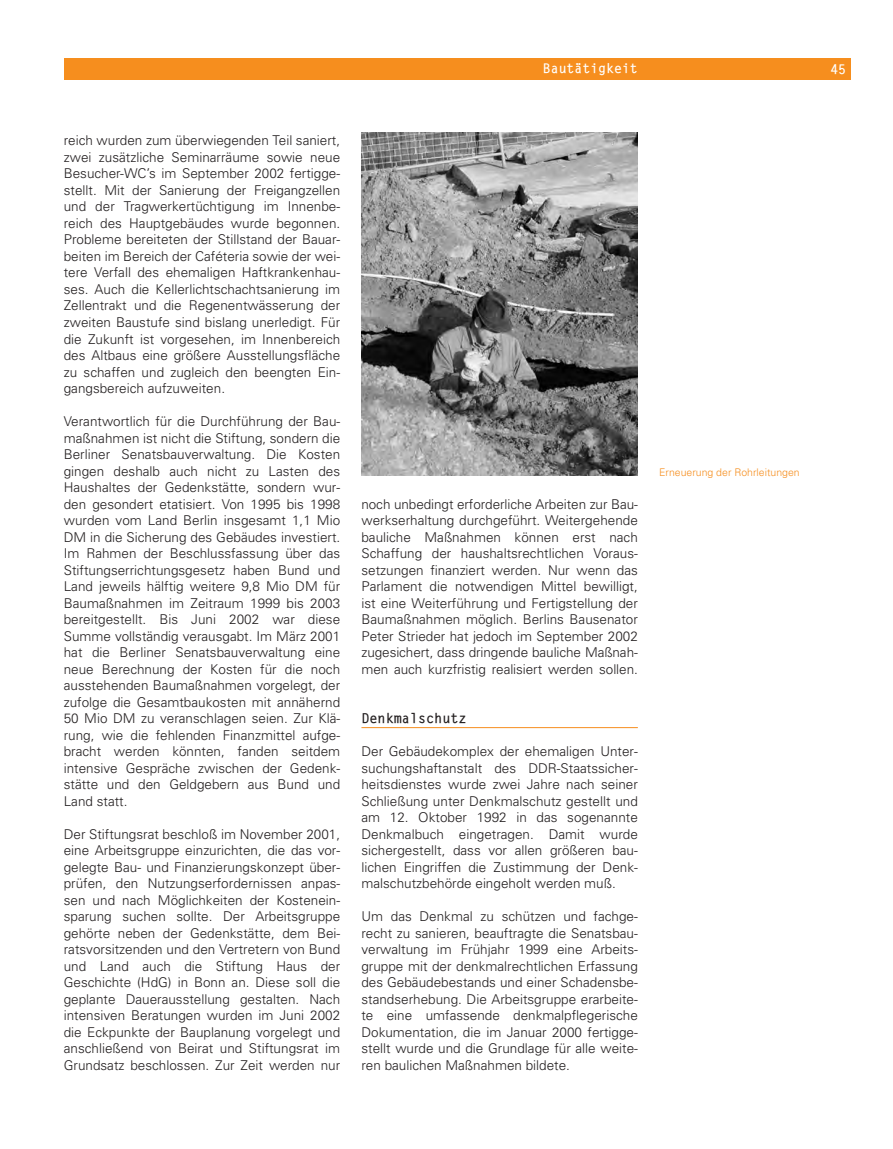
<style>
.page{position:relative;width:893px;height:1149px;background:#fff}
.page>*{position:absolute;margin:0;border:0;box-sizing:border-box;transform-origin:0 0}
.t1{font:300 13.5px/16.5px "Univers";color:#231f20;text-align:justify}
.t2{font:800 13.5px "Letter Gothic EB";color:#231f20}
.t3{font:800 13.2px "Letter Gothic EB";color:#fff}
.t4{font:300 10.5px "Univers";color:#f68e1e}
</style>
<div class="page">
<div style="left:64px;top:58px;width:786px;height:22px;background:#f68e1e"></div>
<img style="left:361px;top:133px;width:277px;height:342px">
<hr style="left:361px;top:727px;width:277px;height:1px;background:#f68e1e">
<p class="t3" style="left:543px;top:63px;width:97px">Bautätigkeit</p>
<p class="t3" style="left:830px;top:65px;width:17px">45</p>
<p class="t1" style="left:64px;top:133px;width:278px">reich wurden zum überwiegenden Teil saniert, zwei zusätzliche Seminarräume sowie neue Besucher-WC’s im September 2002 fertigge&shy;stellt. Mit der Sanierung der Freigangzellen und der Tragwerkertüchtigung im Innenbe&shy;reich des Hauptgebäudes wurde begonnen.<br>Probleme bereiteten der Stillstand der Bauar&shy;beiten im Bereich der Caféteria sowie der wei&shy;tere Verfall des ehemaligen Haftkrankenhau&shy;ses. Auch die Kellerlichtschachtsanierung im Zellentrakt und die Regenentwässerung der zweiten Baustufe sind bislang unerledigt. Für die Zukunft ist vorgesehen, im Innenbereich des Altbaus eine größere Ausstellungsfläche zu schaffen und zugleich den beengten Ein&shy;gangsbereich aufzuweiten.</p>
<p class="t1" style="left:64px;top:414px;width:278px">Verantwortlich für die Durchführung der Bau&shy;maßnahmen ist nicht die Stiftung, sondern die Berliner Senatsbauverwaltung. Die Kosten gingen deshalb auch nicht zu Lasten des Haushaltes der Gedenkstätte, sondern wur&shy;den gesondert etatisiert. Von 1995 bis 1998 wurden vom Land Berlin insgesamt 1,1 Mio DM in die Sicherung des Gebäudes investiert.<br>Im Rahmen der Beschlussfassung über das Stiftungserrichtungsgesetz haben Bund und Land jeweils hälftig weitere 9,8 Mio DM für Baumaßnahmen im Zeitraum 1999 bis 2003 bereitgestellt. Bis Juni 2002 war diese Summe vollständig verausgabt. Im März 2001 hat die Berliner Senatsbauverwaltung eine neue Berechnung der Kosten für die noch ausstehenden Baumaßnahmen vorgelegt, der zufolge die Gesamtbaukosten mit annähernd 50 Mio DM zu veranschlagen seien. Zur Klä&shy;rung, wie die fehlenden Finanzmittel aufge&shy;bracht werden könnten, fanden seitdem intensive Gespräche zwischen der Gedenk&shy;stätte und den Geldgebern aus Bund und Land statt.</p>
<p class="t1" style="left:64px;top:826px;width:278px">Der Stiftungsrat beschloß im November 2001, eine Arbeitsgruppe einzurichten, die das vor&shy;gelegte Bau- und Finanzierungskonzept über&shy;prüfen, den Nutzungserfordernissen anpas&shy;sen und nach Möglichkeiten der Kostenein&shy;sparung suchen sollte. Der Arbeitsgruppe gehörte neben der Gedenkstätte, dem Bei&shy;ratsvorsitzenden und den Vertretern von Bund und Land auch die Stiftung Haus der Geschichte (HdG) in Bonn an. Diese soll die geplante Dauerausstellung gestalten. Nach intensiven Beratungen wurden im Juni 2002 die Eckpunkte der Bauplanung vorgelegt und anschließend von Beirat und Stiftungsrat im Grundsatz beschlossen. Zur Zeit werden nur</p>
<p class="t1" style="left:361px;top:496px;width:278px">noch unbedingt erforderliche Arbeiten zur Bau&shy;werkserhaltung durchgeführt. Weitergehende bauliche Maßnahmen können erst nach Schaffung der haushaltsrechtlichen Voraus&shy;setzungen finanziert werden. Nur wenn das Parlament die notwendigen Mittel bewilligt, ist eine Weiterführung und Fertigstellung der Baumaßnahmen möglich. Berlins Bausenator Peter Strieder hat jedoch im September 2002 zugesichert, dass dringende bauliche Maßnah&shy;men auch kurzfristig realisiert werden sollen.</p>
<p class="t2" style="left:361px;top:713px;width:107px">Denkmalschutz</p>
<p class="t1" style="left:361px;top:744px;width:278px">Der Gebäudekomplex der ehemaligen Unter&shy;suchungshaftanstalt des DDR-Staatssicher&shy;heitsdienstes wurde zwei Jahre nach seiner Schließung unter Denkmalschutz gestellt und am 12. Oktober 1992 in das sogenannte Denkmalbuch eingetragen. Damit wurde sichergestellt, dass vor allen größeren bau&shy;lichen Eingriffen die Zustimmung der Denk&shy;malschutzbehörde eingeholt werden muß.</p>
<p class="t1" style="left:361px;top:909px;width:278px">Um das Denkmal zu schützen und fachge&shy;recht zu sanieren, beauftragte die Senatsbau&shy;verwaltung im Frühjahr 1999 eine Arbeits&shy;gruppe mit der denkmalrechtlichen Erfassung des Gebäudebestands und einer Schadensbe&shy;standserhebung. Die Arbeitsgruppe erarbeite&shy;te eine umfassende denkmalpflegerische Dokumentation, die im Januar 2000 fertigge&shy;stellt wurde und die Grundlage für alle weite&shy;ren baulichen Maßnahmen bildete.</p>
<p class="t4" style="left:659px;top:468px;width:142px">Erneuerung der Rohrleitungen</p>
</div>
